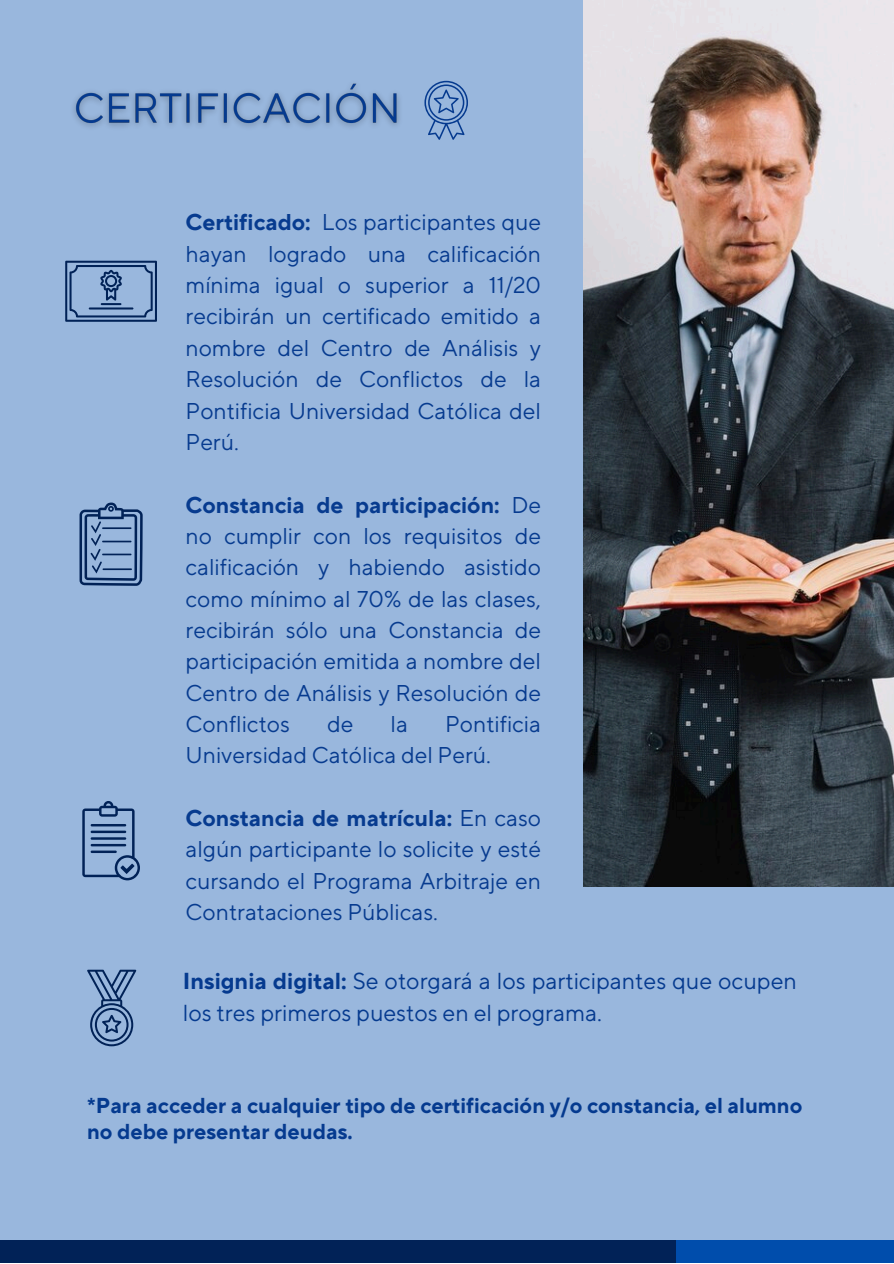
<style>
.page{position:relative;width:894px;height:1264px;background:#fff}
.page>*{position:absolute;margin:0;border:0;box-sizing:border-box;transform-origin:0 0}
.t1{font:23.1px/31.3px "TT Norms Pro";color:#053a8f}
.t2{font:22.8px/31.3px "TT Norms Pro";color:#073b8f;text-align:justify}
.t3{font:700 21.45px/25.8px "TT Norms Pro";color:#053a8f}
.s1{font-weight:700}
</style>
<div class="page">
<div style="left:0;top:0;width:893px;height:1248px;background:#99b7dd"></div>
<div style="left:0;top:1240px;width:681px;height:23px;background:#012257"></div>
<div style="left:676px;top:1240px;width:217px;height:23px;background:#004dac"></div>
<svg style="left:424px;top:81px;width:44px;height:58px"></svg>
<svg style="left:65px;top:261px;width:92px;height:60px"></svg>
<hr style="left:89px;top:307px;width:44px;height:2px;background:#012257">
<hr style="left:101px;top:303px;width:20px;height:2px;background:#012257">
<svg style="left:82px;top:801px;width:58px;height:79px"></svg>
<svg style="left:79px;top:502px;width:63px;height:83px"></svg>
<svg style="left:87px;top:969px;width:49px;height:77px"></svg>
<img style="left:583px;top:0;width:310px;height:886px">
<img style="left:73px;top:83px;width:327px;height:44px">
<p class="t2" style="left:185px;top:208px;width:357px"><span class="s1">Certificado:</span> Los participantes que hayan logrado una calificación mínima igual o superior a 11/20 recibirán un certificado emitido a nombre del Centro de Análisis y Resolución de Conflictos de la Pontificia Universidad Católica del Perú.</p>
<p class="t2" style="left:185px;top:490px;width:357px"><span class="s1">Constancia de participación:</span> De no cumplir con los requisitos de calificación y habiendo asistido como mínimo al 70% de las clases, recibirán sólo una Constancia de participación emitida a nombre del Centro de Análisis y Resolución de Conflictos</p>
<p class="t2" style="left:185px;top:709px;width:357px;text-indent:259px">Pontificia<br>Universidad Católica del Perú.</p>
<p class="t2" style="left:327px;top:709px;width:28px">de</p>
<p class="t2" style="left:390px;top:709px;width:19px">la</p>
<p class="t2" style="left:185px;top:803px;width:357px"><span class="s1">Constancia de matrícula:</span> En caso algún participante lo solicite y esté cursando el Programa Arbitraje en Contrataciones Públicas.</p>
<p class="t1" style="left:183px;top:966px;width:615px"><span class="s1">Insignia digital:</span> Se otorgará a los participantes que ocupen los tres primeros puestos en el programa.</p>
<p class="t3" style="left:87px;top:1093px;width:716px">*Para acceder a cualquier tipo de certificación y/o constancia, el alumno no debe presentar deudas.</p>
</div>
